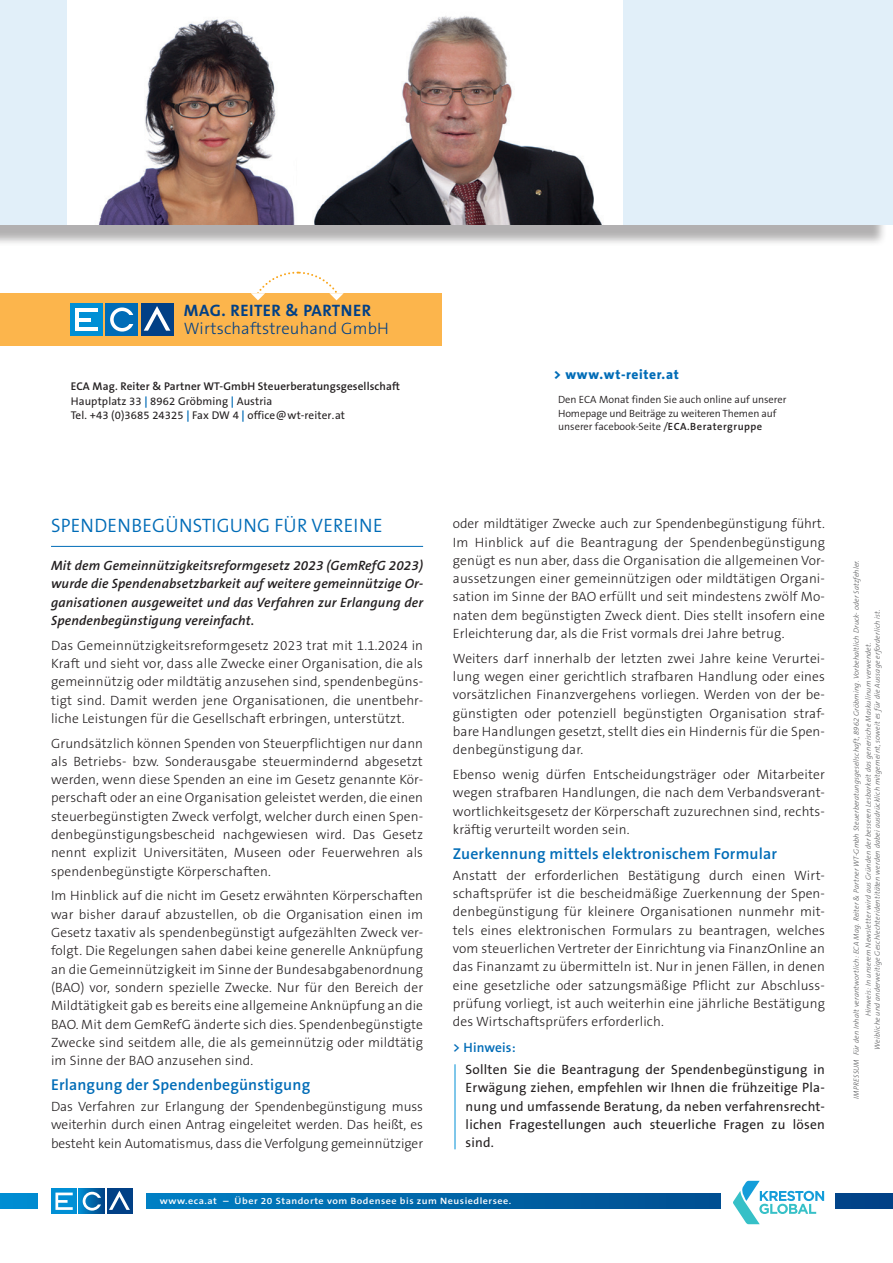
<style>
.page{position:relative;width:893px;height:1263px;background:#fff}
.page>*{position:absolute;margin:0;border:0;box-sizing:border-box;transform-origin:0 0}
.t1{font:300 19.5px "The Sans B4";letter-spacing:.01em;color:#006cb7}
.t2{font:300 16.65px "The Sans B3";letter-spacing:.01em;color:#014086}
.t3{font:700 16.65px "The Sans B7";letter-spacing:.03em;color:#014086}
.t4{font:600 15.75px "The Sans B6";letter-spacing:.01em;color:#006cb7}
.t5{font:300 13.5px/18.3px "The Sans B3";letter-spacing:.01em;color:#231f20;text-align:justify}
.t6{font:13.5px/18.3px "The Sans B5 Plain";letter-spacing:.015em;color:#231f20;text-align:justify}
.t7{font:italic 600 13.5px/18.3px "The Sans B6";letter-spacing:.01em;color:#231f20;text-align:justify}
.t8{font:800 13.5px "The Sans B8";letter-spacing:.045em;color:#006cb7}
.t9{font:600 13.5px "The Sans B6";letter-spacing:.01em;color:#006cb7}
.t10{font:11.25px "The Sans B5 Plain";letter-spacing:.01em;color:#231f20}
.t11{font:600 11.25px "The Sans B6";letter-spacing:.01em;color:#231f20}
.t12{font:300 10.5px "The Sans B4";color:#231f20}
.t13{font:600 9.3px "The Sans B6";letter-spacing:.05em;color:#fff;scale:1.1 1}
.bodytext{font:italic 300 7.5px "The Sans B3";letter-spacing:.02em;color:#57585a}
.s1{font-family:"The Sans B7";font-weight:700;color:#006cb7}
.s2{font-family:"The Sans B5 Plain";font-weight:400}
.s3{font-family:"The Sans B6";font-weight:600}
</style>
<div class="page">
<hr style="left:455px;top:1064px;width:1px;height:85px;background:#008fd5">
<hr style="left:51px;top:546px;width:372px;height:1px;background:#006cb7">
<div style="left:0;top:0;width:888px;height:246px;background:#231f20;opacity:.35"></div>
<div style="left:0;top:0;width:893px;height:225px;background:#e1eff9"></div>
<img style="left:68px;top:0;width:554px;height:225px">
<div style="left:0;top:293px;width:442px;height:53px;background:#fcb54c"></div>
<svg style="left:251px;top:271px;width:93px;height:29px"></svg>
<div style="left:70px;top:303px;width:33px;height:33px;background:#008fd5"></div>
<hr style="left:75px;top:309px;width:22px;height:3px;background:#fff">
<hr style="left:75px;top:327px;width:22px;height:4px;background:#fff">
<hr style="left:75px;top:318px;width:16px;height:3px;background:#fff">
<hr style="left:75px;top:309px;width:4px;height:22px;background:#fff">
<div style="left:105px;top:303px;width:33px;height:33px;background:#006cb7"></div>
<div style="left:110px;top:307px;width:24px;height:25px;border:4px solid #fff;border-radius:50%"></div>
<div style="left:127px;top:315px;width:8px;height:9px;background:#006cb7"></div>
<div style="left:141px;top:303px;width:33px;height:33px;background:#014086"></div>
<svg style="left:144px;top:306px;width:26px;height:25px"></svg>
<svg style="left:0;top:1194px;width:893px;height:14px;background:#0165a8"></svg>
<div style="left:38px;top:1176px;width:107px;height:52px;background:#fff"></div>
<div style="left:51px;top:1188px;width:26px;height:26px;background:#008fd5"></div>
<svg style="left:55px;top:1192px;width:18px;height:18px"></svg>
<svg style="left:79px;top:1188px;width:26px;height:26px"></svg>
<svg style="left:83px;top:1192px;width:18px;height:18px"></svg>
<div style="left:107px;top:1188px;width:26px;height:26px;background:#014086"></div>
<svg style="left:109px;top:1190px;width:21px;height:20px"></svg>
<div style="left:721px;top:1176px;width:113px;height:52px;background:#fff"></div>
<svg style="left:733px;top:1181px;width:91px;height:43px"></svg>
<p class="t3" style="left:184px;top:302px;width:189px">MAG. REITER &amp; PARTNER</p>
<p class="t2" style="left:184px;top:320px;width:206px">Wirtschaftstreuhand GmbH</p>
<p class="t11" style="left:71px;top:381px;width:331px">ECA Mag. Reiter &amp; Partner WT-GmbH Steuerberatungsgesellschaft</p>
<p class="t10" style="left:71px;top:395px;width:203px">Hauptplatz 33 <span class="s1">|</span> 8962 Gröbming <span class="s1">|</span> Austria</p>
<p class="t10" style="left:71px;top:409px;width:276px">Tel. +43 (0)3685 24325 <span class="s1">|</span> Fax DW 4 <span class="s1">|</span> office@wt-reiter.at</p>
<p class="t8" style="left:554px;top:368px;width:127px">&gt; www.wt-reiter.at</p>
<p class="t12" style="left:558px;top:394px;width:230px">Den ECA Monat finden Sie auch online auf unserer</p>
<p class="t12" style="left:558px;top:408px;width:220px">Homepage und Beiträge zu weiteren Themen auf</p>
<p class="t12" style="left:558px;top:421px;width:206px">unserer facebook-Seite <span class="s2">/</span><span class="s3">ECA.Beratergruppe</span></p>
<p class="t1" style="left:51px;top:516px;width:333px">SPENDENBEGÜNSTIGUNG FÜR VEREINE</p>
<p class="t7" style="left:51px;top:557px;width:374px">Mit dem Gemeinnützigkeitsreformgesetz 2023 (GemRefG 2023) wurde die Spendenabsetzbarkeit auf weitere gemeinnützige Or&shy;ganisationen ausgeweitet und das Verfahren zur Erlangung der Spendenbegünstigung vereinfacht.</p>
<p class="t5" style="left:51px;top:637px;width:374px">Das Gemeinnützigkeitsreformgesetz 2023 trat mit 1.1.2024 in Kraft und sieht vor, dass alle Zwecke einer Organisation, die als gemeinnützig oder mildtätig anzusehen sind, spendenbegüns&shy;tigt sind. Damit werden jene Organisationen, die unentbehr&shy;liche Leistungen für die Gesellschaft erbringen, unterstützt.</p>
<p class="t5" style="left:51px;top:735px;width:374px">Grundsätzlich können Spenden von Steuerpflichtigen nur dann als Betriebs- bzw. Sonderausgabe steuermindernd abgesetzt werden, wenn diese Spenden an eine im Gesetz genannte Kör&shy;perschaft oder an eine Organisation geleistet werden, die einen steuerbegünstigten Zweck verfolgt, welcher durch einen Spen&shy;denbegünstigungsbescheid nachgewiesen wird. Das Gesetz nennt explizit Universitäten, Museen oder Feuerwehren als spendenbegünstigte Körperschaften.</p>
<p class="t5" style="left:51px;top:887px;width:374px">Im Hinblick auf die nicht im Gesetz erwähnten Körperschaften war bisher darauf abzustellen, ob die Organisation einen im Gesetz taxativ als spendenbegünstigt aufgezählten Zweck ver&shy;folgt. Die Regelungen sahen dabei keine generelle Anknüpfung an die Gemeinnützigkeit im Sinne der Bundesabgabenordnung (BAO) vor, sondern spezielle Zwecke. Nur für den Bereich der Mildtätigkeit gab es bereits eine allgemeine Anknüpfung an die BAO. Mit dem GemRefG änderte sich dies. Spendenbegünstigte Zwecke sind seitdem alle, die als gemeinnützig oder mildtätig im Sinne der BAO anzusehen sind.</p>
<p class="t4" style="left:51px;top:1076px;width:261px">Erlangung der Spendenbegünstigung</p>
<p class="t5" style="left:51px;top:1098px;width:374px">Das Verfahren zur Erlangung der Spendenbegünstigung muss weiterhin durch einen Antrag eingeleitet werden. Das heißt, es besteht kein Automatismus, dass die Verfolgung gemeinnütziger</p>
<p class="t5" style="left:453px;top:515px;width:374px">oder mildtätiger Zwecke auch zur Spendenbegünstigung führt.<br>Im Hinblick auf die Beantragung der Spendenbegünstigung genügt es nun aber, dass die Organisation die allgemeinen Vor&shy;aussetzungen einer gemeinnützigen oder mildtätigen Organi&shy;sation im Sinne der BAO erfüllt und seit mindestens zwölf Mo&shy;naten dem begünstigten Zweck dient. Dies stellt insofern eine Erleichterung dar, als die Frist vormals drei Jahre betrug.</p>
<p class="t5" style="left:453px;top:650px;width:374px">Weiters darf innerhalb der letzten zwei Jahre keine Verurtei&shy;lung wegen einer gerichtlich strafbaren Handlung oder eines vorsätzlichen Finanzvergehens vorliegen. Werden von der be&shy;günstigten oder potenziell begünstigten Organisation straf&shy;bare Handlungen gesetzt, stellt dies ein Hindernis für die Spen&shy;denbegünstigung dar.</p>
<p class="t5" style="left:453px;top:766px;width:374px">Ebenso wenig dürfen Entscheidungsträger oder Mitarbeiter wegen strafbaren Handlungen, die nach dem Verbandsverant&shy;wortlichkeitsgesetz der Körperschaft zuzurechnen sind, rechts&shy;kräftig verurteilt worden sein.</p>
<p class="t4" style="left:453px;top:845px;width:326px">Zuerkennung mittels elektronischem Formular</p>
<p class="t5" style="left:453px;top:867px;width:374px">Anstatt der erforderlichen Bestätigung durch einen Wirt&shy;schaftsprüfer ist die bescheidmäßige Zuerkennung der Spen&shy;denbegünstigung für kleinere Organisationen nunmehr mit&shy;tels eines elektronischen Formulars zu beantragen, welches vom steuerlichen Vertreter der Einrichtung via FinanzOnline an das Finanzamt zu übermitteln ist. Nur in jenen Fällen, in denen eine gesetzliche oder satzungsmäßige Pflicht zur Abschluss&shy;prüfung vorliegt, ist auch weiterhin eine jährliche Bestätigung des Wirtschaftsprüfers erforderlich.</p>
<p class="t9" style="left:453px;top:1040px;width:64px">&gt; Hinweis:</p>
<p class="t6" style="left:466px;top:1061px;width:361px">Sollten Sie die Beantragung der Spendenbegünstigung in Erwägung ziehen, empfehlen wir Ihnen die frühzeitige Pla&shy;nung und umfassende Beratung, da neben verfahrensrecht&shy;lichen Fragestellungen auch steuerliche Fragen zu lösen sind.</p>
<p class="t13" style="left:160px;top:1196px;width:321px">www.eca.at – Über 20 Standorte vom Bodensee bis zum Neusiedlersee.</p>
<p class="bodytext" style="left:852px;top:1099px;width:540px;rotate:-90deg">IMPRESSUM Für den Inhalt verantwortlich: ECA Mag. Reiter &amp; Partner WT-Gmbh Steuerberatungsgesellschaft, 8962 Gröbming. Vorbehaltlich Druck- oder Satzfehler.</p>
<p class="bodytext" style="left:873px;top:1049px;width:442px;rotate:-90deg">Weibliche und anderweitige Geschlechteridentitäten werden dabei ausdrücklich mitgemeint, soweit es für die Aussage erforderlich ist.</p>
<p class="bodytext" style="left:864px;top:1016px;width:376px;rotate:-90deg">Hinweis: In unserem Newsletter wird aus Gründen der besseren Lesbarkeit das generische Maskulinum verwendet.</p>
</div>
